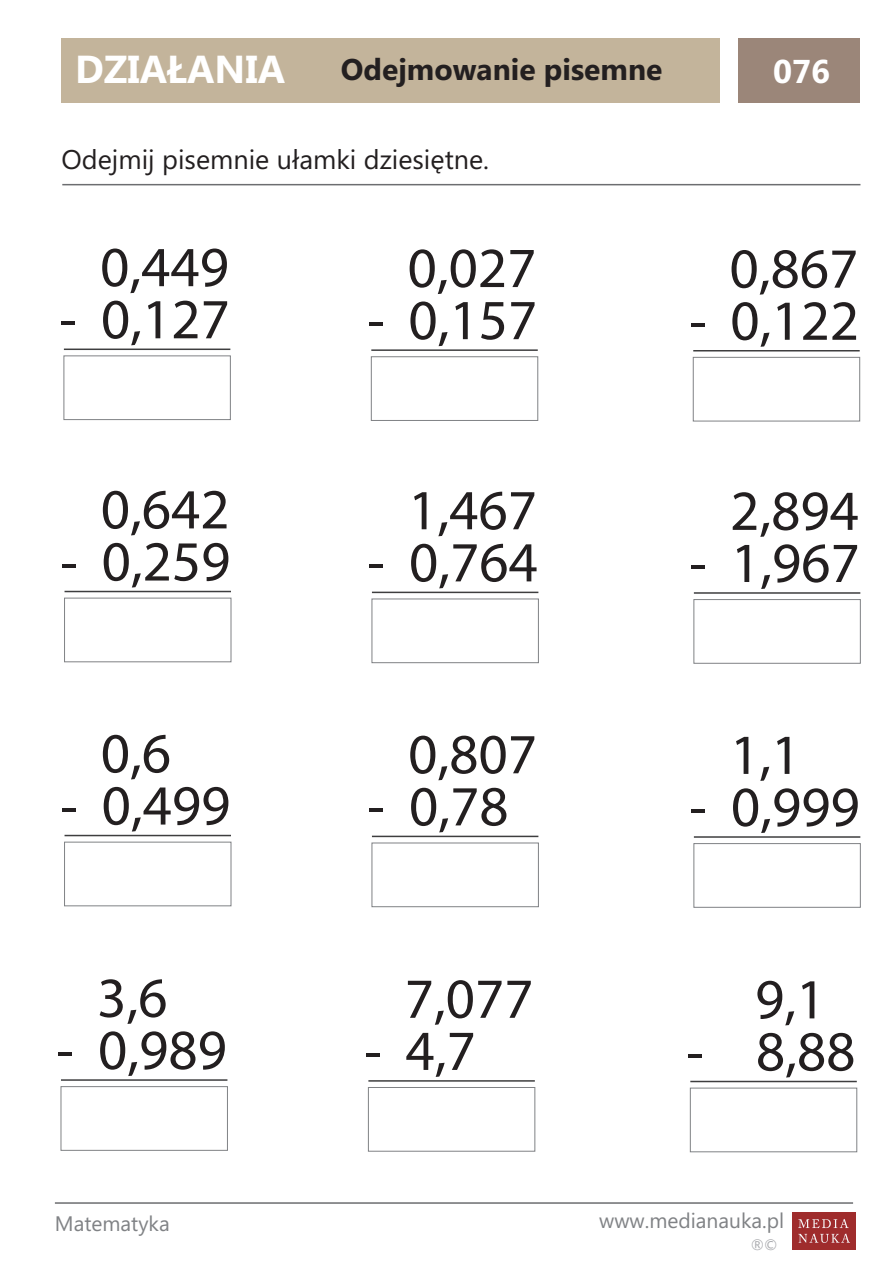
<style>
.page{position:relative;width:893px;height:1263px;background:#fff}
.page>*{position:absolute;margin:0;border:0;box-sizing:border-box;transform-origin:0 0}
.t1{font:57px "Myriad Pro";color:#231f20}
.t2{font:700 39px "Microsoft Phags Pa";color:#fff}
.t3{font:700 33px "Microsoft Phags Pa";color:#fff}
.t4{font:700 30px "Microsoft Phags Pa";color:#231f20}
.t5{font:27px "Microsoft Phags Pa";color:#231f20}
.t6{font:21px "Microsoft Phags Pa";color:#808285}
.t7{font:15px "Microsoft Phags Pa";color:#a8a9ad}
.s1{font-size:55.5px}
</style>
<div class="page">
<div style="left:62px;top:38px;width:658px;height:65px;background:#c3b49b"></div>
<img style="left:793px;top:1213px;width:63px;height:37px">
<div style="left:739px;top:38px;width:121px;height:65px;background:#9b8679"></div>
<hr style="left:62px;top:184px;width:798px;height:1px;background:#6c6d70">
<hr style="left:55px;top:1202px;width:798px;height:2px;background:#6c6d70">
<hr style="left:64px;top:348px;width:166px;height:2px;background:#3e3e3f">
<div style="left:64px;top:355px;width:167px;height:65px;border:1px solid #808285"></div>
<hr style="left:371px;top:349px;width:167px;height:2px;background:#3e3e3f">
<div style="left:371px;top:356px;width:167px;height:65px;border:1px solid #808285"></div>
<hr style="left:693px;top:350px;width:167px;height:1px;background:#3e3e3f">
<div style="left:693px;top:357px;width:167px;height:64px;border:1px solid #808285"></div>
<hr style="left:65px;top:591px;width:166px;height:1px;background:#3e3e3f">
<div style="left:64px;top:598px;width:167px;height:64px;border:1px solid #808285"></div>
<hr style="left:372px;top:592px;width:166px;height:1px;background:#3e3e3f">
<div style="left:372px;top:599px;width:167px;height:64px;border:1px solid #808285"></div>
<hr style="left:694px;top:592px;width:166px;height:2px;background:#3e3e3f">
<div style="left:693px;top:599px;width:168px;height:65px;border:1px solid #808285"></div>
<hr style="left:65px;top:835px;width:166px;height:1px;background:#3e3e3f">
<div style="left:64px;top:842px;width:167px;height:64px;border:1px solid #808285"></div>
<hr style="left:372px;top:836px;width:166px;height:1px;background:#3e3e3f">
<div style="left:372px;top:843px;width:167px;height:64px;border:1px solid #808285"></div>
<hr style="left:694px;top:836px;width:166px;height:2px;background:#3e3e3f">
<div style="left:693px;top:843px;width:168px;height:65px;border:1px solid #808285"></div>
<hr style="left:61px;top:1079px;width:166px;height:2px;background:#3e3e3f">
<div style="left:61px;top:1086px;width:167px;height:65px;border:1px solid #808285"></div>
<hr style="left:368px;top:1080px;width:167px;height:2px;background:#3e3e3f">
<div style="left:368px;top:1087px;width:167px;height:64px;border:1px solid #808285"></div>
<hr style="left:690px;top:1081px;width:167px;height:1px;background:#3e3e3f">
<div style="left:690px;top:1088px;width:167px;height:64px;border:1px solid #808285"></div>
<p class="t2" style="left:75px;top:42px;width:212px">DZIAŁANIA</p>
<p class="t4" style="left:341px;top:48px;width:323px">Odejmowanie pisemne</p>
<p class="t3" style="left:773px;top:48px;width:58px">076</p>
<p class="t5" style="left:62px;top:141px;width:429px">Odejmij pisemnie ułamki dziesiętne.</p>
<p class="t1" style="left:100px;top:232px;width:130px">0,449</p>
<p class="t1" style="left:60px;top:284px;width:171px"><span class="s1">-</span> 0,127</p>
<p class="t1" style="left:101px;top:474px;width:130px">0,642</p>
<p class="t1" style="left:61px;top:526px;width:171px"><span class="s1">-</span> 0,259</p>
<p class="t1" style="left:101px;top:718px;width:72px">0,6</p>
<p class="t1" style="left:61px;top:770px;width:171px"><span class="s1">-</span> 0,499</p>
<p class="t1" style="left:97px;top:963px;width:72px">3,6</p>
<p class="t1" style="left:57px;top:1015px;width:171px"><span class="s1">-</span> 0,989</p>
<p class="t1" style="left:408px;top:233px;width:130px">0,027</p>
<p class="t1" style="left:367px;top:285px;width:171px"><span class="s1">-</span> 0,157</p>
<p class="t1" style="left:408px;top:475px;width:130px">1,467</p>
<p class="t1" style="left:368px;top:527px;width:171px"><span class="s1">-</span> 0,764</p>
<p class="t1" style="left:408px;top:719px;width:130px">0,807</p>
<p class="t1" style="left:368px;top:771px;width:142px"><span class="s1">-</span> 0,78</p>
<p class="t1" style="left:405px;top:963px;width:130px">7,077</p>
<p class="t1" style="left:364px;top:1016px;width:113px"><span class="s1">-</span> 4,7</p>
<p class="t1" style="left:729px;top:233px;width:130px">0,867</p>
<p class="t1" style="left:689px;top:285px;width:171px"><span class="s1">-</span> 0,122</p>
<p class="t1" style="left:730px;top:476px;width:130px">2,894</p>
<p class="t1" style="left:690px;top:528px;width:171px"><span class="s1">-</span> 1,967</p>
<p class="t1" style="left:730px;top:720px;width:72px">1,1</p>
<p class="t1" style="left:690px;top:772px;width:171px"><span class="s1">-</span> 0,999</p>
<p class="t1" style="left:755px;top:964px;width:72px">9,1</p>
<p class="t1" style="left:686px;top:1016px;width:171px"><span class="s1">-</span> 8,88</p>
<p class="t6" style="left:55px;top:1209px;width:116px">Matematyka</p>
<p class="t6" style="left:599px;top:1206px;width:186px">www.medianauka.pl</p>
<p class="t7" style="left:751px;top:1234px;width:28px">®©</p>
</div>
